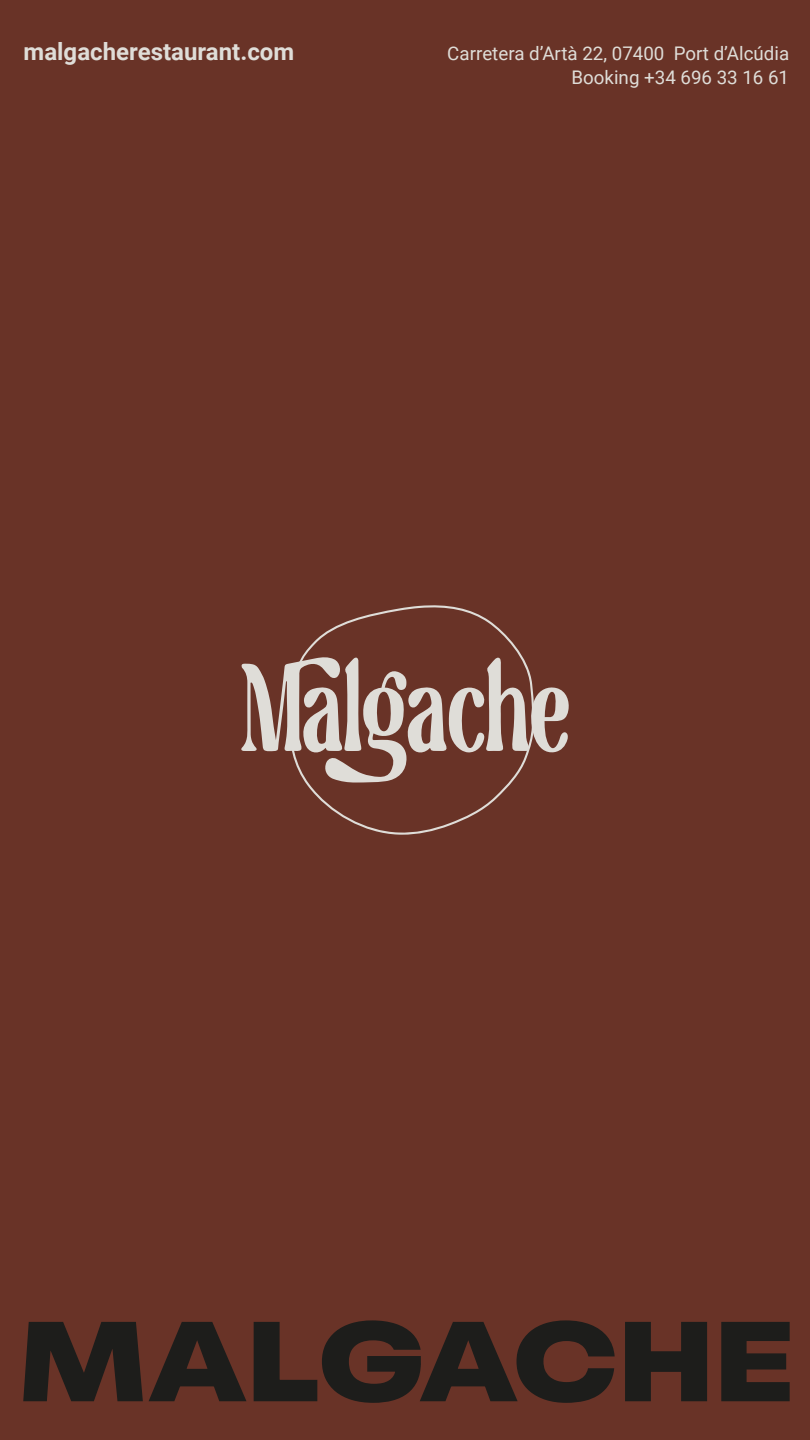
<style>
.page{position:relative;width:810px;height:1440px;background:#693327}
.page>*{position:absolute;margin:0;border:0;box-sizing:border-box;transform-origin:0 0}
.t1{font:113.4px "Peridot PE Variable";color:#1d1d1b}
.t2{font:700 24px "Roboto";color:#dfddd8}
.t3{font:18.75px/24px "Roboto";color:#dfddd8;text-align:right}
</style>
<div class="page">
<svg style="left:302px;top:605px;width:221px;height:230px"></svg>
<svg style="left:241px;top:657px;width:328px;height:126px"></svg>
<p class="t2" style="left:24px;top:34px;width:272px">malgacherestaurant.com</p>
<p class="t3" style="left:447px;top:41px;width:343px">Carretera d’Artà 22, 07400 Port d’Alcúdia<br>Booking +34 696 33 16 61</p>
<h1 class="t1" style="left:18px;top:1270px;width:779px">MALGACHE</h1>
</div>
